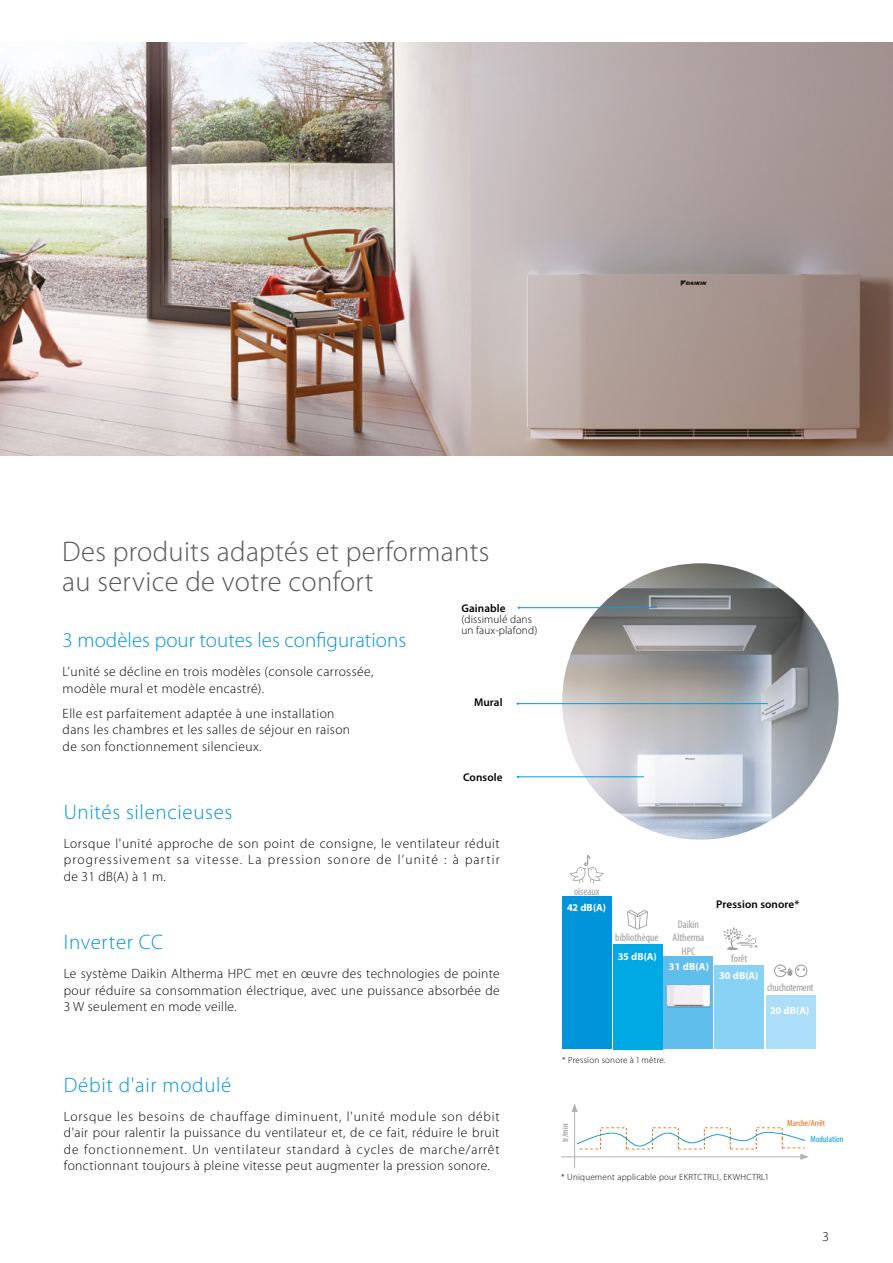
<style>
.page{position:relative;width:893px;height:1263px;background:#fff}
.page>*{position:absolute;margin:0;border:0;box-sizing:border-box;transform-origin:0 0}
._2011_body{font:300 28.5px/30px "Myriad Pro";letter-spacing:.01em;color:#575756}
.t1{font:300 21px "Myriad Pro";letter-spacing:.025em;color:#0095db}
.t2{font:300 21px "Myriad Pro";color:#0095db}
._2011_body-2{font:300 13.5px/16.5px "Myriad Pro";letter-spacing:.03em;color:#000;text-align:justify}
.bullet_points{font:300 11.25px/11.2px "Myriad Pro";letter-spacing:.01em;color:#000}
.bullet_points-2{font:600 11.25px "Myriad Pro";letter-spacing:.01em;color:#000}
.list{font:condensed 11.1px "Myriad Pro";color:#9d9d9c}
.list-2{font:condensed 11.1px "Myriad Pro";letter-spacing:-.02em;color:#9d9d9c}
.list-3{font:700 10.35px "Myriad Pro";letter-spacing:.01em;color:#fff}
.list-4{font:300 9px "Myriad Pro";letter-spacing:.025em;color:#000}
.t3{font:condensed 9px "Myriad Pro";letter-spacing:.01em;color:#e66805}
.t4{font:condensed 9px "Myriad Pro";letter-spacing:.01em;color:#0095db}
.t5{font:condensed 9px "Myriad Pro";color:#878787}
.s1{font-weight:600}
</style>
<div class="page">
<div style="left:562px;top:896px;width:49px;height:153px;background:#0095db"></div>
<svg style="left:570px;top:855px;width:34px;height:28px"></svg>
<div style="left:613px;top:944px;width:49px;height:105px;background:#00a8e4"></div>
<svg style="left:627px;top:910px;width:21px;height:19px"></svg>
<div style="left:714px;top:965px;width:50px;height:84px;background:#89d2f6"></div>
<svg style="left:723px;top:927px;width:35px;height:23px"></svg>
<div style="left:766px;top:995px;width:49px;height:54px;background:#acdef9"></div>
<svg style="left:774px;top:964px;width:33px;height:13px"></svg>
<div style="left:664px;top:956px;width:49px;height:93px;background:#60beec"></div>
<div style="left:666px;top:985px;width:45px;height:23px;background:#000;opacity:.22"></div>
<img style="left:667px;top:985px;width:43px;height:21px">
<img style="left:562px;top:563px;width:276px;height:277px;border-radius:138px">
<hr style="left:519px;top:607px;width:138px;height:1px;background:#009fe3">
<hr style="left:518px;top:703px;width:250px;height:1px;background:#009fe3">
<hr style="left:518px;top:776px;width:126px;height:1px;background:#009fe3">
<hr style="left:574px;top:1109px;width:1px;height:59px;background:#b3b2b2">
<svg style="left:571px;top:1103px;width:7px;height:9px"></svg>
<hr style="left:561px;top:1156px;width:242px;height:1px;background:#b3b2b2">
<svg style="left:578px;top:1132px;width:231px;height:28px"></svg>
<img style="left:0;top:43px;width:893px;height:412px">
<p class="_2011_body" style="left:62px;top:537px;width:429px">Des produits adaptés et performants au service de votre confort</p>
<p class="t2" style="left:63px;top:628px;width:345px">3 modèles pour toutes les configurations</p>
<p class="_2011_body-2" style="left:63px;top:664px;width:312px">L’unité se décline en trois modèles (console carrossée, modèle mural et modèle encastré).</p>
<p class="_2011_body-2" style="left:63px;top:705px;width:289px;text-align:left">Elle est parfaitement adaptée à une installation dans les chambres et les salles de séjour en raison de son fonctionnement silencieux.</p>
<p class="bullet_points" style="left:461px;top:603px;width:77px"><span class="s1">Gainable </span>(dissimulé dans un faux-plafond)</p>
<p class="bullet_points-2" style="left:474px;top:695px;width:30px">Mural</p>
<p class="bullet_points-2" style="left:463px;top:770px;width:41px">Console</p>
<p class="t1" style="left:64px;top:800px;width:170px">Unités silencieuses</p>
<p class="_2011_body-2" style="left:64px;top:835px;width:437px">Lorsque l'unité approche de son point de consigne, le ventilateur réduit progressivement sa vitesse. La pression sonore de l’unité : à partir de 31 dB(A) à 1 m.</p>
<p class="t1" style="left:64px;top:930px;width:101px">Inverter CC</p>
<p class="_2011_body-2" style="left:64px;top:966px;width:438px">Le système Daikin Altherma HPC met en œuvre des technologies de pointe pour réduire sa consommation électrique, avec une puissance absorbée de 3 W seulement en mode veille.</p>
<p class="t1" style="left:64px;top:1073px;width:169px">Débit d'air modulé</p>
<p class="_2011_body-2" style="left:64px;top:1108px;width:437px">Lorsque les besoins de chauffage diminuent, l'unité module son débit d'air pour ralentir la puissance du ventilateur et, de ce fait, réduire le bruit de fonctionnement. Un ventilateur standard à cycles de marche/arrêt fonctionnant toujours à pleine vitesse peut augmenter la pression sonore.</p>
<p class="list" style="left:574px;top:884px;width:27px">oiseaux</p>
<p class="list-3" style="left:567px;top:901px;width:40px">42 dB(A)</p>
<p class="bullet_points-2" style="left:716px;top:897px;width:85px">Pression sonore*</p>
<p class="list" style="left:678px;top:918px;width:23px">Daikin</p>
<p class="list" style="left:673px;top:931px;width:33px">Altherma</p>
<p class="list" style="left:682px;top:944px;width:15px">HPC</p>
<p class="list" style="left:615px;top:930px;width:45px">bibliothèque</p>
<p class="list-3" style="left:618px;top:950px;width:40px">35 dB(A)</p>
<p class="list" style="left:731px;top:952px;width:18px">forêt</p>
<p class="list-3" style="left:719px;top:969px;width:41px">30 dB(A)</p>
<p class="list-3" style="left:669px;top:960px;width:42px">31 dB(A)</p>
<p class="list-2" style="left:767px;top:980px;width:48px">chuchotement</p>
<p class="list-3" style="left:770px;top:1003px;width:41px">20 dB(A)</p>
<p class="list-4" style="left:562px;top:1055px;width:105px">* Pression sonore à 1 mètre.</p>
<p class="t3" style="left:787px;top:1117px;width:39px">Marche/Arrêt</p>
<p class="t5" style="left:560px;top:1142px;width:20px;rotate:-90deg">tr/min</p>
<p class="t4" style="left:811px;top:1134px;width:34px">Modulation</p>
<p class="list-4" style="left:561px;top:1172px;width:208px">* Uniquement applicable pour EKRTCTRL1, EKWHCTRL1</p>
<p class="_2011_body-2" style="left:823px;top:1229px;width:8px">3</p>
</div>
